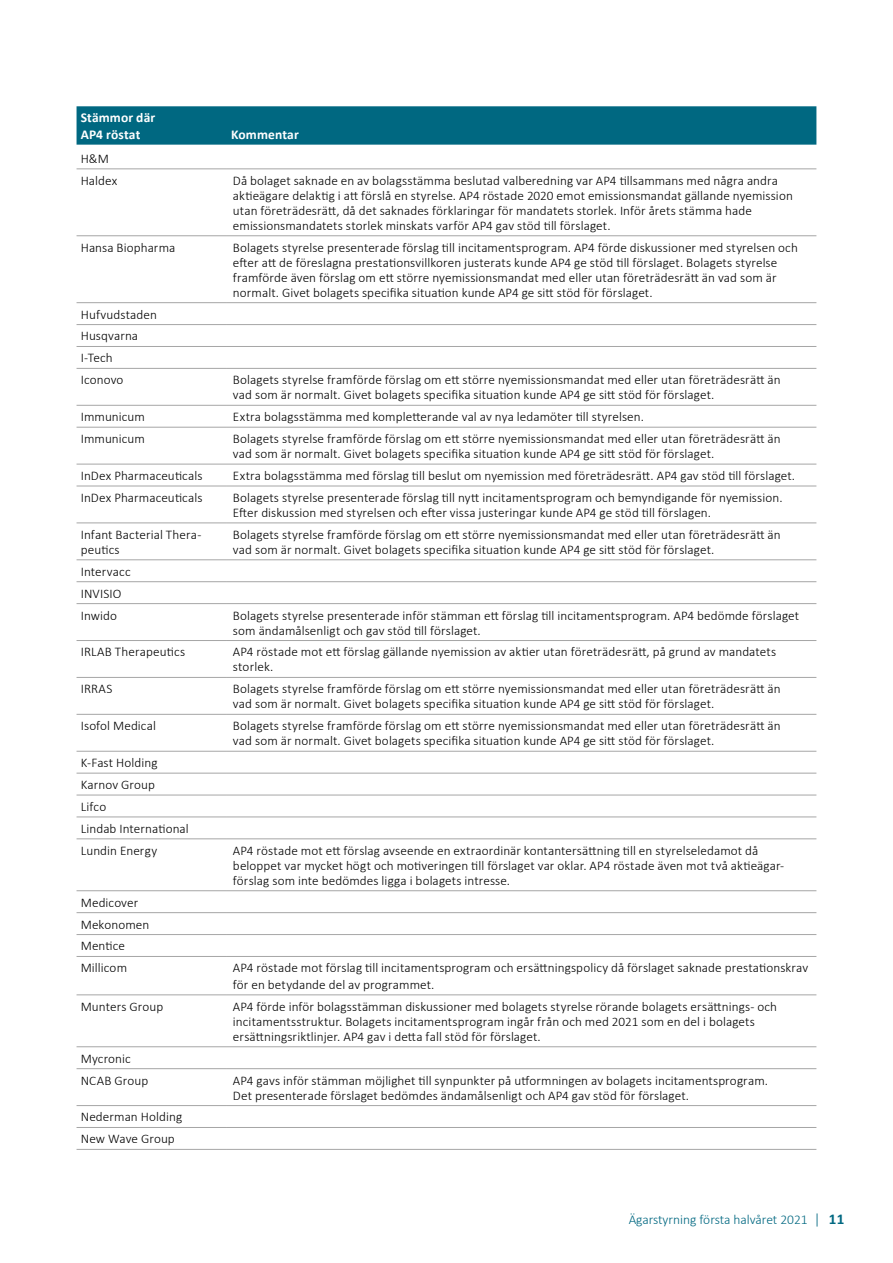
<style>
.page{position:relative;width:893px;height:1263px;background:#fff}
.page>*{position:absolute;margin:0;border:0;box-sizing:border-box;transform-origin:0 0}
.t1{font:300 13.5px "Calibri";color:#006881}
.t2{font:700 13.5px/16.2px "Calibri";letter-spacing:.01em;color:#fff}
.t3{font:300 13.2px/15px "Calibri";letter-spacing:.005em;color:#000}
.s1{font-size:15px}
.s2{font-weight:700;font-size:15px}
</style>
<div class="page">
<div style="left:77px;top:106px;width:739px;height:39px;background:#006881"></div>
<hr style="left:77px;top:169px;width:150px;height:1px;background:#a6a6a6">
<hr style="left:227px;top:169px;width:589px;height:1px;background:#a6a6a6">
<hr style="left:77px;top:235px;width:150px;height:1px;background:#a6a6a6">
<hr style="left:227px;top:235px;width:589px;height:1px;background:#a6a6a6">
<hr style="left:77px;top:302px;width:150px;height:1px;background:#a6a6a6">
<hr style="left:227px;top:302px;width:589px;height:1px;background:#a6a6a6">
<hr style="left:77px;top:324px;width:150px;height:1px;background:#a6a6a6">
<hr style="left:227px;top:324px;width:589px;height:1px;background:#a6a6a6">
<hr style="left:77px;top:346px;width:150px;height:1px;background:#a6a6a6">
<hr style="left:227px;top:346px;width:589px;height:1px;background:#a6a6a6">
<hr style="left:77px;top:368px;width:150px;height:1px;background:#a6a6a6">
<hr style="left:227px;top:368px;width:589px;height:1px;background:#a6a6a6">
<hr style="left:77px;top:405px;width:150px;height:1px;background:#a6a6a6">
<hr style="left:227px;top:405px;width:589px;height:1px;background:#a6a6a6">
<hr style="left:77px;top:427px;width:150px;height:1px;background:#a6a6a6">
<hr style="left:227px;top:427px;width:589px;height:1px;background:#a6a6a6">
<hr style="left:77px;top:464px;width:150px;height:1px;background:#a6a6a6">
<hr style="left:227px;top:464px;width:589px;height:1px;background:#a6a6a6">
<hr style="left:77px;top:486px;width:150px;height:1px;background:#a6a6a6">
<hr style="left:227px;top:486px;width:589px;height:1px;background:#a6a6a6">
<hr style="left:77px;top:523px;width:150px;height:1px;background:#a6a6a6">
<hr style="left:227px;top:523px;width:589px;height:1px;background:#a6a6a6">
<hr style="left:77px;top:559px;width:150px;height:1px;background:#a6a6a6">
<hr style="left:227px;top:559px;width:589px;height:1px;background:#a6a6a6">
<hr style="left:77px;top:581px;width:150px;height:1px;background:#a6a6a6">
<hr style="left:227px;top:581px;width:589px;height:1px;background:#a6a6a6">
<hr style="left:77px;top:603px;width:150px;height:1px;background:#a6a6a6">
<hr style="left:227px;top:603px;width:589px;height:1px;background:#a6a6a6">
<hr style="left:77px;top:640px;width:150px;height:1px;background:#a6a6a6">
<hr style="left:227px;top:640px;width:589px;height:1px;background:#a6a6a6">
<hr style="left:77px;top:677px;width:150px;height:1px;background:#a6a6a6">
<hr style="left:227px;top:677px;width:589px;height:1px;background:#a6a6a6">
<hr style="left:77px;top:714px;width:150px;height:1px;background:#a6a6a6">
<hr style="left:227px;top:714px;width:589px;height:1px;background:#a6a6a6">
<hr style="left:77px;top:751px;width:150px;height:1px;background:#a6a6a6">
<hr style="left:227px;top:751px;width:589px;height:1px;background:#a6a6a6">
<hr style="left:77px;top:773px;width:150px;height:1px;background:#a6a6a6">
<hr style="left:227px;top:773px;width:589px;height:1px;background:#a6a6a6">
<hr style="left:77px;top:795px;width:150px;height:1px;background:#a6a6a6">
<hr style="left:227px;top:795px;width:589px;height:1px;background:#a6a6a6">
<hr style="left:77px;top:817px;width:150px;height:1px;background:#a6a6a6">
<hr style="left:227px;top:817px;width:589px;height:1px;background:#a6a6a6">
<hr style="left:77px;top:838px;width:150px;height:1px;background:#a6a6a6">
<hr style="left:227px;top:838px;width:589px;height:1px;background:#a6a6a6">
<hr style="left:77px;top:934px;width:150px;height:1px;background:#a6a6a6">
<hr style="left:227px;top:934px;width:589px;height:1px;background:#a6a6a6">
<hr style="left:77px;top:890px;width:150px;height:1px;background:#a5a5a5">
<hr style="left:227px;top:890px;width:589px;height:1px;background:#a5a5a5">
<hr style="left:77px;top:912px;width:150px;height:1px;background:#a5a5a5">
<hr style="left:227px;top:912px;width:589px;height:1px;background:#a5a5a5">
<hr style="left:77px;top:956px;width:150px;height:1px;background:#a6a6a6">
<hr style="left:227px;top:956px;width:589px;height:1px;background:#a6a6a6">
<hr style="left:77px;top:994px;width:150px;height:1px;background:#a6a6a6">
<hr style="left:227px;top:994px;width:589px;height:1px;background:#a6a6a6">
<hr style="left:77px;top:1046px;width:150px;height:1px;background:#a6a6a6">
<hr style="left:227px;top:1046px;width:589px;height:1px;background:#a6a6a6">
<hr style="left:77px;top:1068px;width:150px;height:1px;background:#a6a6a6">
<hr style="left:227px;top:1068px;width:589px;height:1px;background:#a6a6a6">
<hr style="left:77px;top:1105px;width:150px;height:1px;background:#a6a6a6">
<hr style="left:227px;top:1105px;width:589px;height:1px;background:#a6a6a6">
<hr style="left:77px;top:1127px;width:150px;height:1px;background:#a6a6a6">
<hr style="left:227px;top:1127px;width:589px;height:1px;background:#a6a6a6">
<hr style="left:77px;top:1149px;width:150px;height:1px;background:#a6a6a6">
<hr style="left:227px;top:1149px;width:589px;height:1px;background:#a6a6a6">
<p class="t2" style="left:81px;top:109px;width:76px">Stämmor där<br>AP4 röstat</p>
<p class="t3" style="left:81px;top:147px;width:38px;line-height:21.9px">H&amp;M<br>Haldex</p>
<p class="t2" style="left:231px;top:126px;width:69px">Kommentar</p>
<p class="t3" style="left:233px;top:173px;width:561px">Då bolaget saknade en av bolagsstämma beslutad valberedning var AP4 tillsammans med några andra aktieägare delaktig i att förslå en styrelse. AP4 röstade 2020 emot emissionsmandat gällande nyemission utan företrädesrätt, då det saknades förklaringar för mandatets storlek. Inför årets stämma hade emissionsmandatets storlek minskats varför AP4 gav stöd till förslaget.</p>
<p class="t3" style="left:81px;top:240px;width:96px">Hansa Biopharma</p>
<p class="t3" style="left:233px;top:240px;width:566px">Bolagets styrelse presenterade förslag till incitamentsprogram. AP4 förde diskussioner med styrelsen och efter att de föreslagna prestationsvillkoren justerats kunde AP4 ge stöd till förslaget. Bolagets styrelse framförde även förslag om ett större nyemissionsmandat med eller utan företrädesrätt än vad som är normalt. Givet bolagets specifika situation kunde AP4 ge sitt stöd för förslaget.</p>
<p class="t3" style="left:81px;top:303px;width:78px;line-height:21.9px">Hufvudstaden<br>Husqvarna<br>I-Tech<br>Iconovo</p>
<p class="t3" style="left:233px;top:372px;width:549px">Bolagets styrelse framförde förslag om ett större nyemissionsmandat med eller utan företrädesrätt än vad som är normalt. Givet bolagets specifika situation kunde AP4 ge sitt stöd för förslaget.</p>
<p class="t3" style="left:81px;top:409px;width:66px">Immunicum</p>
<p class="t3" style="left:233px;top:409px;width:413px">Extra bolagsstämma med kompletterande val av nya ledamöter till styrelsen.</p>
<p class="t3" style="left:81px;top:431px;width:66px">Immunicum</p>
<p class="t3" style="left:233px;top:431px;width:549px">Bolagets styrelse framförde förslag om ett större nyemissionsmandat med eller utan företrädesrätt än vad som är normalt. Givet bolagets specifika situation kunde AP4 ge sitt stöd för förslaget.</p>
<p class="t3" style="left:81px;top:468px;width:123px">InDex Pharmaceuticals</p>
<p class="t3" style="left:233px;top:468px;width:564px">Extra bolagsstämma med förslag till beslut om nyemission med företrädesrätt. AP4 gav stöd till förslaget.</p>
<p class="t3" style="left:81px;top:490px;width:123px">InDex Pharmaceuticals</p>
<p class="t3" style="left:233px;top:490px;width:551px">Bolagets styrelse presenterade förslag till nytt incitamentsprogram och bemyndigande för nyemission.<br>Efter diskussion med styrelsen och efter vissa justeringar kunde AP4 ge stöd till förslagen.</p>
<p class="t3" style="left:81px;top:527px;width:122px">Infant Bacterial Thera&shy;peutics</p>
<p class="t3" style="left:233px;top:527px;width:549px">Bolagets styrelse framförde förslag om ett större nyemissionsmandat med eller utan företrädesrätt än vad som är normalt. Givet bolagets specifika situation kunde AP4 ge sitt stöd för förslaget.</p>
<p class="t3" style="left:81px;top:560px;width:51px;line-height:21.9px">Intervacc<br>INVISIO<br>Inwido</p>
<p class="t3" style="left:233px;top:607px;width:568px">Bolagets styrelse presenterade inför stämman ett förslag till incitamentsprogram. AP4 bedömde förslaget som ändamålsenligt och gav stöd till förslaget.</p>
<p class="t3" style="left:81px;top:644px;width:106px">IRLAB Therapeutics</p>
<p class="t3" style="left:233px;top:644px;width:545px">AP4 röstade mot ett förslag gällande nyemission av aktier utan företrädesrätt, på grund av mandatets storlek.</p>
<p class="t3" style="left:81px;top:681px;width:33px">IRRAS</p>
<p class="t3" style="left:233px;top:681px;width:549px">Bolagets styrelse framförde förslag om ett större nyemissionsmandat med eller utan företrädesrätt än vad som är normalt. Givet bolagets specifika situation kunde AP4 ge sitt stöd för förslaget.</p>
<p class="t3" style="left:81px;top:718px;width:77px">Isofol Medical</p>
<p class="t3" style="left:233px;top:718px;width:549px">Bolagets styrelse framförde förslag om ett större nyemissionsmandat med eller utan företrädesrätt än vad som är normalt. Givet bolagets specifika situation kunde AP4 ge sitt stöd för förslaget.</p>
<p class="t3" style="left:81px;top:752px;width:109px;line-height:21.9px">K-Fast Holding<br>Karnov Group<br>Lifco<br>Lindab International<br>Lundin Energy</p>
<p class="t3" style="left:233px;top:843px;width:553px">AP4 röstade mot ett förslag avseende en extraordinär kontantersättning till en styrelseledamot då beloppet var mycket högt och motiveringen till förslaget var oklar. AP4 röstade även mot två aktieägar&shy;förslag som inte bedömdes ligga i bolagets intresse.</p>
<p class="t3" style="left:81px;top:891px;width:70px;line-height:21.9px">Medicover<br>Mekonomen<br>Mentice<br>Millicom</p>
<p class="t3" style="left:233px;top:959px;width:577px;line-height:16.5px">AP4 röstade mot förslag till incitamentsprogram och ersättningspolicy då förslaget saknade prestationskrav för en betydande del av programmet.</p>
<p class="t3" style="left:81px;top:999px;width:84px">Munters Group</p>
<p class="t3" style="left:233px;top:999px;width:546px">AP4 förde inför bolagsstämman diskussioner med bolagets styrelse rörande bolagets ersättnings- och incitamentsstruktur. Bolagets incitamentsprogram ingår från och med 2021 som en del i bolagets ersättningsriktlinjer. AP4 gav i detta fall stöd för förslaget.</p>
<p class="t3" style="left:81px;top:1047px;width:69px;line-height:21.9px">Mycronic<br>NCAB Group</p>
<p class="t3" style="left:233px;top:1072px;width:537px">AP4 gavs inför stämman möjlighet till synpunkter på utformningen av bolagets incitamentsprogram.<br>Det presenterade förslaget bedömdes ändamålsenligt och AP4 gav stöd för förslaget.</p>
<p class="t3" style="left:81px;top:1106px;width:103px;line-height:21.9px">Nederman Holding<br>New Wave Group</p>
<p class="t1" style="left:629px;top:1211px;width:217px">Ägarstyrning första halvåret 2021 <span class="s1">|</span> <span class="s2">11</span></p>
</div>
